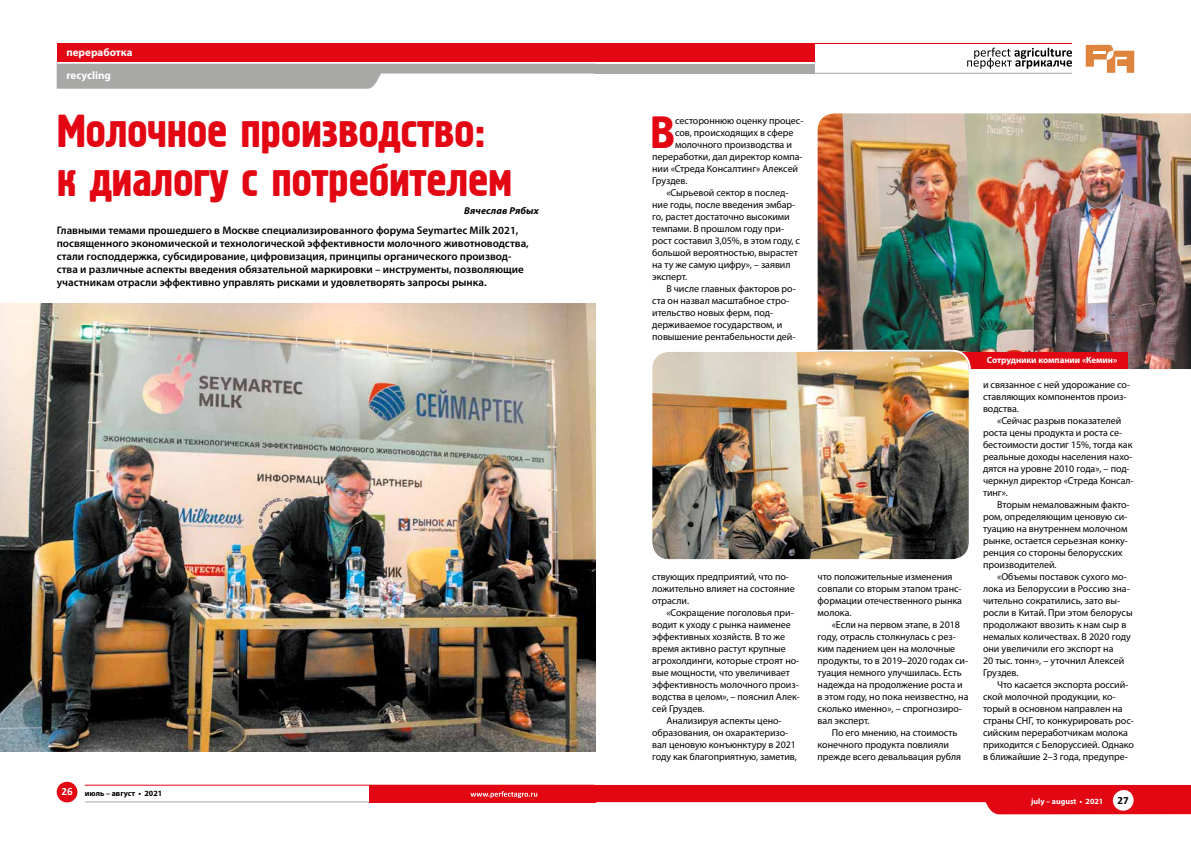
<style>
.page{position:relative;width:1191px;height:842px;background:#fff}
.page>*{position:absolute;margin:0;border:0;box-sizing:border-box;transform-origin:0 0}
.t1{font:46px/49px "Hermes";letter-spacing:-.01em;color:#e30613}
.t2{font:44.9px "Hermes";color:#e30613}
.t3{font:600 11px/13px "Myriad Pro";color:#000}
.t4{font:700 11px/22.7px "Myriad Pro";color:#fff}
.t5{font:700 11px "Calibri";color:#fff}
.t6{font:700 11px "Calibri";color:#000}
.t7{font:10px/12px "Myriad Pro";letter-spacing:-.005em;color:#000}
.t8{font:italic 700 10px "Myriad Pro";letter-spacing:.01em;color:#000}
.t9{font:700 9px "Myriad Pro";letter-spacing:-.005em;color:#fff}
.t10{font:700 8px "Myriad Pro";color:#000}
.t11{font:700 8px "Myriad Pro";color:#fff}
</style>
<div class="page">
<hr style="left:85px;top:802px;width:285px;height:1px;background:#a8a8a7">
<svg style="left:57px;top:64px;width:537px;height:25px"></svg>
<div style="left:57px;top:43px;width:538px;height:18px;background:#e30613"></div>
<svg style="left:967px;top:48px;width:105px;height:21px"></svg>
<div style="left:594px;top:64px;width:220px;height:10px;background:#a8a8a7"></div>
<hr style="left:595px;top:73px;width:477px;height:1px;background:#a8a8a7">
<svg style="left:1085px;top:45px;width:49px;height:28px"></svg>
<div style="left:595px;top:43px;width:219px;height:18px;background:#e30613"></div>
<hr style="left:595px;top:43px;width:477px;height:1px;background:#e30613">
<svg style="left:595px;top:785px;width:596px;height:29px"></svg>
<div style="left:369px;top:785px;width:226px;height:17px;background:#e30613"></div>
<div style="left:57px;top:782px;width:20px;height:20px;background:#e30613;border-radius:50%"></div>
<hr style="left:85px;top:785px;width:510px;height:1px;background:#e30613">
<img style="left:0;top:304px;width:595px;height:448px">
<img style="left:817px;top:113px;width:374px;height:256px">
<div style="left:958px;top:352px;width:169px;height:17px;background:#e30613"></div>
<img style="left:653px;top:352px;width:316px;height:206px">
<div style="left:650px;top:350px;width:321px;height:211px;border:2px solid #fff;border-radius:18px"></div>
<div style="left:1112px;top:790px;width:21px;height:21px;background:#fff;border-radius:50%"></div>
<svg style="left:470px;top:791px;width:67px;height:7px"></svg>
<p class="t4" style="left:66px;top:41px;width:68px">переработка recycling</p>
<h1 class="t1" style="left:57px;top:108px;width:457px">Молочное производство: к диалогу с потребителем</h1>
<p class="t3" style="left:57px;top:223px;width:473px">Главными темами прошедшего в Москве специализированного форума Seymartec Milk 2021, посвященного экономической и технологической эффективности молочного животноводства, стали господдержка, субсидирование, цифровизация, принципы органического производ&shy;ства и различные аспекты введения обязательной маркировки – инструменты, позволяющие участникам отрасли эффективно управлять рисками и удовлетворять запросы рынка.</p>
<p class="t8" style="left:464px;top:204px;width:76px">Вячеслав Рябых</p>
<p class="t5" style="left:61px;top:783px;width:13px">26</p>
<p class="t10" style="left:85px;top:788px;width:79px">июль – август • 2021</p>
<h2 class="t2" style="left:651px;top:108px;width:26px">В</h2>
<p class="t7" style="left:675px;top:114px;width:130px">сестороннюю оценку процес-</p>
<p class="t7" style="left:675px;top:126px;width:120px">сов, происходящих в сфере</p>
<p class="t7" style="left:675px;top:138px;width:118px">молочного производства и</p>
<p class="t7" style="left:652px;top:150px;width:152px">переработки, дал директор компа-</p>
<p class="t7" style="left:652px;top:162px;width:147px">нии «Стреда Консалтинг» Алексей</p>
<p class="t7" style="left:652px;top:174px;width:37px">Груздев.</p>
<p class="t7" style="left:666px;top:186px;width:124px">«Сырьевой сектор в послед-</p>
<p class="t7" style="left:652px;top:198px;width:144px">ние годы, после введения эмбар-</p>
<p class="t7" style="left:652px;top:210px;width:139px">го, растет достаточно высокими</p>
<p class="t7" style="left:652px;top:222px;width:133px">темпами. В прошлом году при-</p>
<p class="t7" style="left:652px;top:234px;width:149px">рост составил 3,05%, в этом году, с</p>
<p class="t7" style="left:652px;top:246px;width:147px">большой вероятностью, вырастет</p>
<p class="t7" style="left:652px;top:258px;width:140px">на ту же самую цифру», – заявил</p>
<p class="t7" style="left:652px;top:270px;width:36px">эксперт.</p>
<p class="t7" style="left:666px;top:282px;width:131px">В числе главных факторов ро-</p>
<p class="t7" style="left:652px;top:294px;width:138px">ста он назвал масштабное стро-</p>
<p class="t7" style="left:652px;top:306px;width:122px">ительство новых ферм, под-</p>
<p class="t7" style="left:652px;top:318px;width:131px">держиваемое государством, и</p>
<p class="t7" style="left:652px;top:330px;width:145px">повышение рентабельности дей-</p>
<p class="t7" style="left:652px;top:570px;width:144px">ствующих предприятий, что по&shy;ложительно влияет на состояние отрасли.</p>
<p class="t7" style="left:666px;top:606px;width:129px">«Сокращение поголовья при-</p>
<p class="t7" style="left:652px;top:618px;width:140px">водит к уходу с рынка наименее</p>
<p class="t7" style="left:652px;top:630px;width:134px">эффективных хозяйств. В то же</p>
<p class="t7" style="left:652px;top:642px;width:135px">время активно растут крупные</p>
<p class="t7" style="left:652px;top:654px;width:149px">агрохолдинги, которые строят но-</p>
<p class="t7" style="left:652px;top:666px;width:139px">вые мощности, что увеличивает</p>
<p class="t7" style="left:652px;top:678px;width:148px">эффективность молочного произ-</p>
<p class="t7" style="left:652px;top:690px;width:149px">водства в целом», – пояснил Алек-</p>
<p class="t7" style="left:652px;top:702px;width:54px">сей Груздев.</p>
<p class="t7" style="left:666px;top:714px;width:116px">Анализируя аспекты цено-</p>
<p class="t7" style="left:652px;top:726px;width:138px">образования, он охарактеризо-</p>
<p class="t7" style="left:652px;top:738px;width:145px">вал ценовую конъюнктуру в 2021</p>
<p class="t7" style="left:652px;top:750px;width:146px">году как благоприятную, заметив,</p>
<p class="t7" style="left:817px;top:570px;width:146px">что положительные изменения совпали со вторым этапом транс&shy;формации отечественного рынка молока.</p>
<p class="t7" style="left:817px;top:618px;width:152px;text-indent:14px">«Если на первом этапе, в 2018 году, отрасль столкнулась с рез&shy;ким падением цен на молочные продукты, то в 2019–2020 годах си&shy;туация немного улучшилась. Есть надежда на продолжение роста и в этом году, но пока неизвестно, на сколько именно», – спрогнозиро&shy;вал эксперт.</p>
<p class="t7" style="left:817px;top:726px;width:145px;text-indent:14px">По его мнению, на стоимость конечного продукта повлияли прежде всего девальвация рубля</p>
<p class="t9" style="left:987px;top:354px;width:132px">Сотрудники компании «Кемин»</p>
<p class="t7" style="left:983px;top:378px;width:149px">и связанное с ней удорожание со&shy;ставляющих компонентов произ&shy;водства.</p>
<p class="t7" style="left:983px;top:414px;width:152px;text-indent:14px">«Сейчас разрыв показателей роста цены продукта и роста се&shy;бестоимости достиг 15%, тогда как реальные доходы населения нахо&shy;дятся на уровне 2010 года», – под&shy;черкнул директор «Стреда Консал&shy;тинг».</p>
<p class="t7" style="left:983px;top:498px;width:148px;text-indent:14px">Вторым немаловажным факто&shy;ром, определяющим ценовую си&shy;туацию на внутреннем молочном рынке, остается серьезная конку&shy;ренция со стороны белорусских производителей.</p>
<p class="t7" style="left:983px;top:570px;width:151px;text-indent:14px">«Объемы поставок сухого мо&shy;лока из Белоруссии в Россию зна&shy;чительно сократились, зато вы&shy;росли в Китай. При этом белорусы продолжают ввозить к нам сыр в немалых количествах. В 2020 году они увеличили его экспорт на<br>20 тыс. тонн», – уточнил Алексей<br>Груздев.</p>
<p class="t7" style="left:983px;top:678px;width:153px;text-indent:14px">Что касается экспорта россий&shy;ской молочной продукции, ко&shy;торый в основном направлен на страны СНГ, то конкурировать рос&shy;сийским переработчикам молока приходится с Белоруссией. Однако в ближайшие 2–3 года, предупре-</p>
<p class="t11" style="left:1031px;top:796px;width:74px">july – august • 2021</p>
<p class="t6" style="left:1117px;top:793px;width:13px">27</p>
</div>
